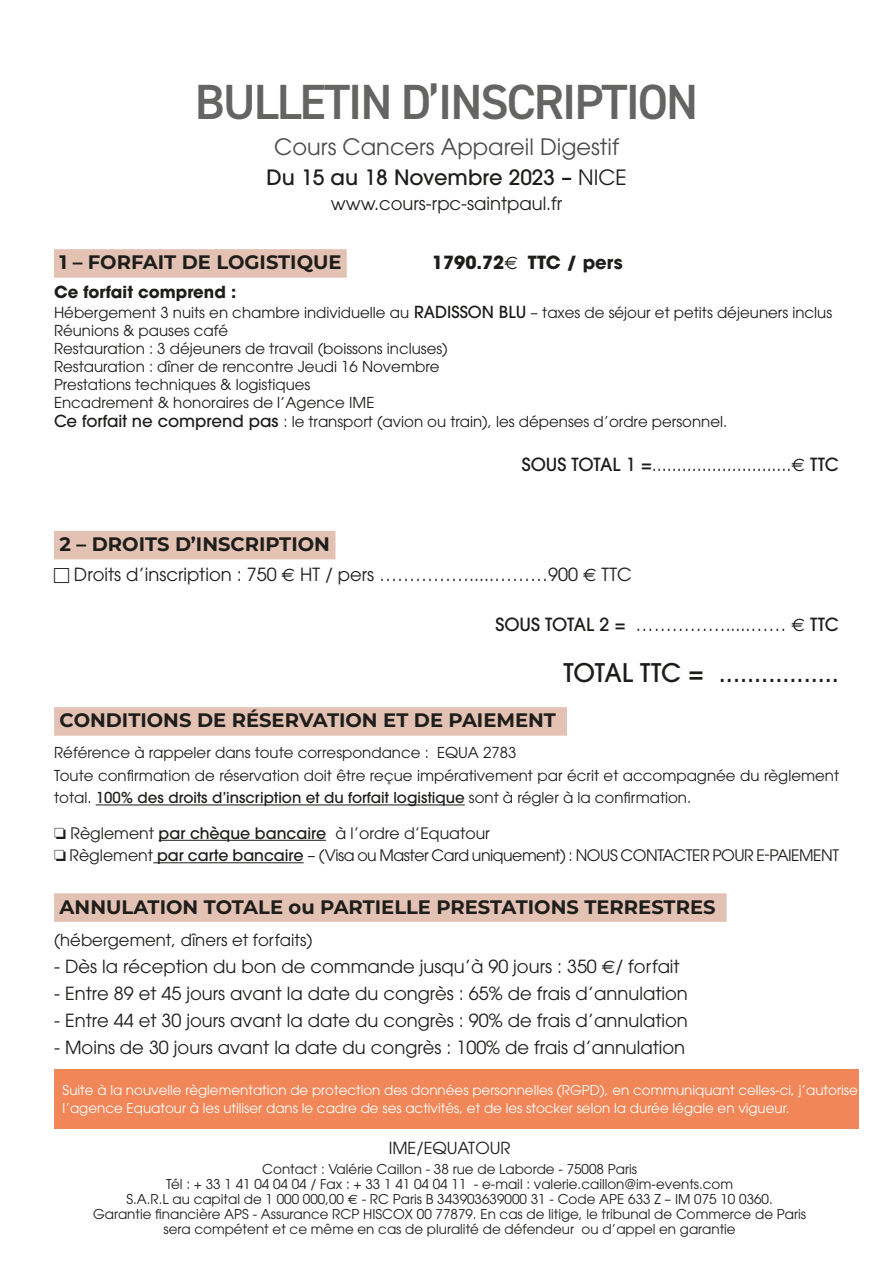
<style>
.page{position:relative;width:893px;height:1263px;background:#fff}
.page>*{position:absolute;margin:0;border:0;box-sizing:border-box;transform-origin:0 0}
.t1{font:600 49.5px "DIN2014";letter-spacing:-.04em;color:#646463}
.t2{font:500 25.5px "ITC Avant Garde Pro";letter-spacing:-.015em;color:#1d1d1b}
.t3{font:22.5px "ITC Avant Garde Pro";color:#4b4b4a}
.t4{font:500 21px "ITC Avant Garde Pro";color:#1d1d1b}
.t5{font:700 19.5px "Montserrat";color:#1d1d1b}
.t6{font:18px "ITC Avant Garde Pro";color:#1d1d1b}
.t7{font:500 18px "ITC Avant Garde Pro";color:#1d1d1b}
.t8{font:700 18px "ITC Avant Garde Pro";color:#1d1d1b}
.t9{font:16.5px "ITC Avant Garde Pro";color:#1d1d1b}
.t10{font:700 16.5px "ITC Avant Garde Pro";color:#1d1d1b}
.t11{font:15.75px "ITC Avant Garde Pro";letter-spacing:-.03em;color:#1d1d1b}
.t12{font:15.75px "ITC Avant Garde Pro";color:#1d1d1b}
.t13{font:15px/22.5px "ITC Avant Garde Pro";color:#1d1d1b}
.t14{font:13.5px/15px "ITC Avant Garde Pro";color:#1d1d1b;text-align:center}
.t15{font:13.5px/18px "ITC Avant Garde Pro";color:#fff}
.s1{font-weight:400}
.s2{font-family:"Euro Sans";font-weight:400}
.s3{font-weight:500;font-size:16.5px}
.s4{font-weight:500}
.s5{font-family:"Euro Sans"}
</style>
<div class="page">
<div style="left:54px;top:249px;width:293px;height:29px;background:#e3c1b3"></div>
<div style="left:54px;top:531px;width:281px;height:28px;background:#e3c1b3"></div>
<div style="left:54px;top:707px;width:513px;height:29px;background:#e3c1b3"></div>
<hr style="left:96px;top:804px;width:369px;height:1px;background:#1d1d1b">
<hr style="left:159px;top:840px;width:167px;height:1px;background:#1d1d1b">
<hr style="left:153px;top:862px;width:151px;height:1px;background:#1d1d1b">
<div style="left:54px;top:893px;width:673px;height:29px;background:#e3c1b3"></div>
<div style="left:54px;top:1069px;width:805px;height:60px;background:#f18658"></div>
<p class="t1" style="left:195px;top:69px;width:505px">BULLETIN D’INSCRIPTION</p>
<p class="t3" style="left:274px;top:133px;width:346px">Cours Cancers Appareil Digestif</p>
<p class="t4" style="left:266px;top:164px;width:362px">Du 15 au 18 Novembre 2023 – <span class="s1">NICE</span></p>
<p class="t6" style="left:331px;top:193px;width:233px">www.cours-rpc-saintpaul.fr</p>
<p class="t5" style="left:60px;top:248px;width:284px">1 – FORFAIT DE LOGISTIQUE</p>
<p class="t8" style="left:432px;top:251px;width:192px">1790.72<span class="s2">€</span> TTC / pers</p>
<p class="t10" style="left:54px;top:281px;width:184px">Ce forfait comprend :</p>
<p class="t13" style="left:54px;top:301px;width:780px">Hébergement 3 nuits en chambre individuelle au <span class="s3">RADISSON BLU</span> – taxes de séjour et petits déjeuners inclus</p>
<p class="t13" style="left:54px;top:319px;width:176px">Réunions &amp; pauses café</p>
<p class="t13" style="left:54px;top:337px;width:395px">Restauration : 3 déjeuners de travail (boissons incluses)</p>
<p class="t13" style="left:54px;top:355px;width:387px">Restauration : dîner de rencontre Jeudi 16 Novembre</p>
<p class="t13" style="left:54px;top:373px;width:258px">Prestations techniques &amp; logistiques</p>
<p class="t13" style="left:54px;top:391px;width:322px">Encadrement &amp; honoraires de l’Agence IME</p>
<p class="t13" style="left:54px;top:410px;width:675px"><span class="s3">Ce forfait ne comprend pas</span> : le transport (avion ou train), les dépenses d’ordre personnel.</p>
<p class="t6" style="left:522px;top:453px;width:319px"><span class="s4">SOUS TOTAL 1 =</span>............................<span class="s5">€</span> <span class="s4">TTC</span></p>
<p class="t5" style="left:60px;top:530px;width:272px">2 – DROITS D’INSCRIPTION</p>
<p class="t6" style="left:74px;top:563px;width:559px">Droits d’inscription : 750 <span class="s5">€</span> HT / pers …………….....………900 <span class="s5">€</span> TTC</p>
<p class="t7" style="left:495px;top:613px;width:345px">SOUS TOTAL 2 = <span class="s1">…………….....……</span> <span class="s2">€</span> TTC</p>
<p class="t2" style="left:563px;top:657px;width:277px">TOTAL TTC = .................</p>
<p class="t5" style="left:60px;top:706px;width:498px">CONDITIONS DE RÉSERVATION ET DE PAIEMENT</p>
<p class="t13" style="left:54px;top:741px;width:464px">Référence à rappeler dans toute correspondance : EQUA 2783</p>
<p class="t13" style="left:54px;top:764px;width:786px">Toute confirmation de réservation doit être reçue impérativement par écrit et accompagnée du règlement total. <span class="s4">100% des droits d’inscription et du forfait logistique</span> sont à régler à la confirmation.</p>
<p class="t12" style="left:54px;top:823px;width:437px">□ Règlement <span class="s4">par chèque bancaire</span> à l’ordre d’Equatour</p>
<p class="t11" style="left:54px;top:846px;width:786px">□ Règlement <span class="s4">par carte bancaire</span> – (Visa ou Master Card uniquement) : NOUS CONTACTER POUR E-PAIEMENT</p>
<p class="t5" style="left:60px;top:892px;width:657px">ANNULATION TOTALE ou PARTIELLE PRESTATIONS TERRESTRES</p>
<p class="t9" style="left:54px;top:930px;width:260px">(hébergement, dîners et forfaits)</p>
<p class="t6" style="left:54px;top:955px;width:627px">- Dès la réception du bon de commande jusqu’à 90 jours : 350 <span class="s5">€</span>/ forfait</p>
<p class="t6" style="left:54px;top:982px;width:635px">- Entre 89 et 45 jours avant la date du congrès : 65% de frais d’annulation</p>
<p class="t6" style="left:54px;top:1009px;width:635px">- Entre 44 et 30 jours avant la date du congrès : 90% de frais d’annulation</p>
<p class="t6" style="left:54px;top:1036px;width:633px">- Moins de 30 jours avant la date du congrès : 100% de frais d’annulation</p>
<p class="t15" style="left:63px;top:1081px;width:797px">Suite à la nouvelle règlementation de protection des données personnelles (RGPD), en communiquant celles-ci, j’autorise l’agence Equatour à les utiliser dans le cadre de ses activités, et de les stocker selon la durée légale en vigueur.</p>
<p class="t9" style="left:389px;top:1138px;width:123px">IME/EQUATOUR</p>
<p class="t14" style="left:166px;top:1161px;width:569px">Contact : Valérie Caillon - 38 rue de Laborde - 75008 Paris<br>Tél : + 33 1 41 04 04 04 / Fax : + 33 1 41 04 04 11 - e-mail : valerie.caillon@im-events.com</p>
<p class="t14" style="left:126px;top:1191px;width:219px">S.A.R.L au capital de 1 000 000,00</p>
<p class="t14" style="left:362px;top:1191px;width:413px">- RC Paris B 343903639000 31 - Code APE 633 Z – IM 075 10 0360.</p>
<p class="t14" style="left:93px;top:1206px;width:714px">Garantie financière APS - Assurance RCP HISCOX 00 77879. En cas de litige, le tribunal de Commerce de Paris</p>
<p class="t14" style="left:163px;top:1221px;width:574px">sera compétent et ce même en cas de pluralité de défendeur ou d’appel en garantie</p>
</div>
